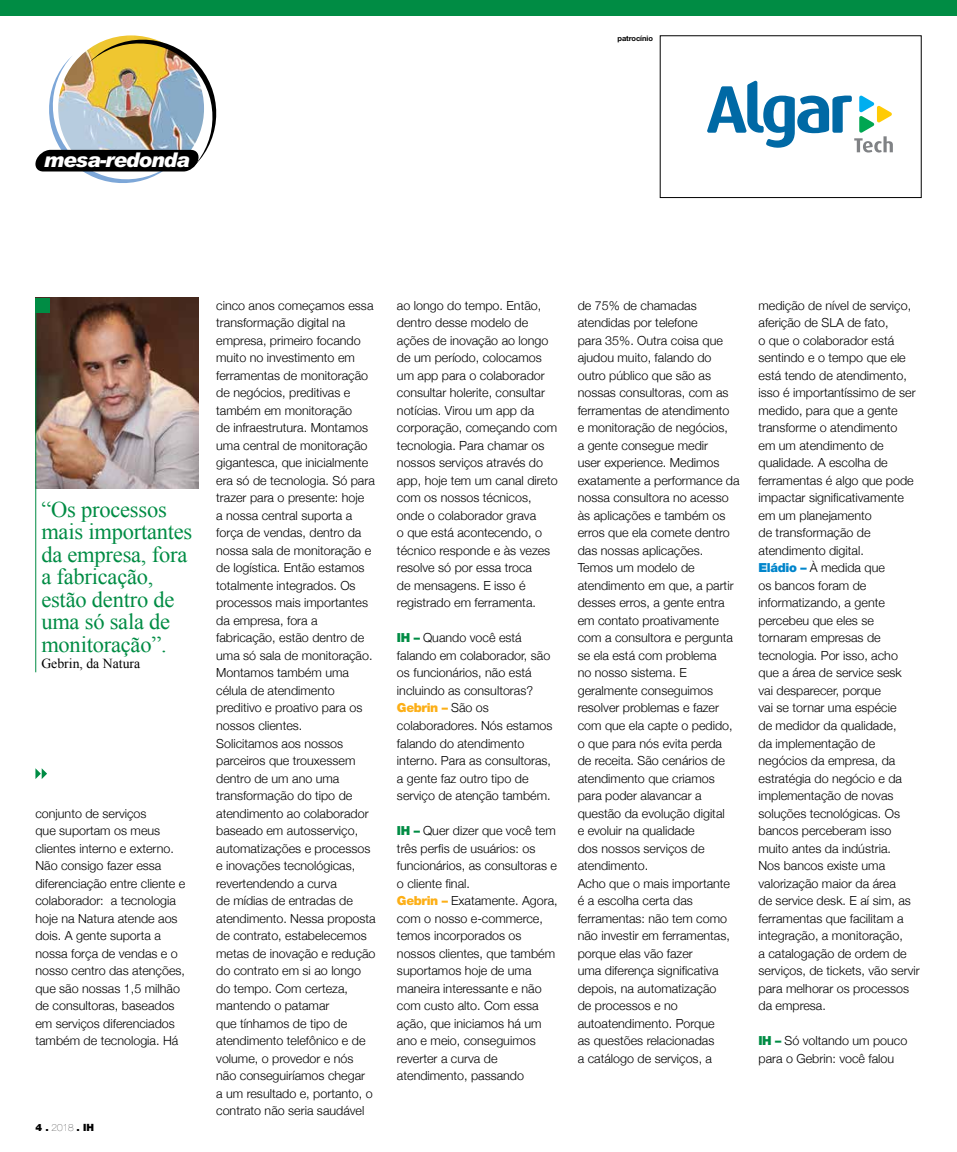
<style>
.page{position:relative;width:957px;height:1152px;background:#fff}
.page>*{position:absolute;margin:0;border:0;box-sizing:border-box;transform-origin:0 0}
.t1{font:22.5px/22.5px "Times New Roman";letter-spacing:-.01em;color:#008c44}
.t2{font:italic 900 20.38px "Arial";letter-spacing:-.05em;color:#fff}
.t3{font:13.75px "Times New Roman";color:#000}
.t4{font:300 12.5px/17.5px "Helvetica Neue";color:#000}
.t5{font:900 12.5px "Helvetica Neue LT Std";letter-spacing:-.03em;color:#fcaf17}
.t6{font:900 10px "Helvetica Neue LT Std";color:#000}
.t7{font:700 7.5px "Helvetica Neue LT Std";letter-spacing:-.01em;color:#000}
.s1{font-weight:200}
.s2{font-family:"Helvetica Neue LT Std";font-weight:900;color:#008c44}
.s3{font-family:"Helvetica Neue";font-weight:300;color:#000}
.s4{font-family:"Helvetica Neue LT Std";font-weight:900;color:#fcaf17}
.s5{font-family:"Helvetica Neue LT Std";font-weight:900;color:#0085cb}
</style>
<div class="page">
<img style="left:35px;top:35px;width:181px;height:148px">
<img style="left:36px;top:298px;width:162px;height:190px">
<hr style="left:35px;top:298px;width:1px;height:374px;background:#008c44">
<div style="left:36px;top:298px;width:14px;height:14px;background:#008c44"></div>
<svg style="left:35px;top:768px;width:12px;height:11px"></svg>
<div style="left:0;top:0;width:957px;height:15px;background:#008c44"></div>
<div style="left:660px;top:35px;width:261px;height:163px;border:1px solid #000"></div>
<svg style="left:707px;top:81px;width:186px;height:71px"></svg>
<h2 class="t2" style="left:44px;top:147px;width:147px">mesa-redonda</h2>
<p class="t7" style="left:617px;top:33px;width:37px">patrocínio</p>
<h1 class="t1" style="left:41px;top:498px;width:152px">“Os processos mais importantes da empresa, fora a fabricação, estão dentro de uma só sala de monitoração”.</h1>
<p class="t3" style="left:41px;top:653px;width:100px">Gebrin, da Natura</p>
<p class="t4" style="left:35px;top:803px;width:151px">conjunto de serviços<br>que suportam os meus clientes interno e externo.<br>Não consigo fazer essa diferenciação entre cliente e colaborador: a tecnologia hoje na Natura atende aos dois. A gente suporta a nossa força de vendas e o nosso centro das atenções, que são nossas 1,5 milhão de consultoras, baseados em serviços diferenciados também de tecnologia. Há</p>
<p class="t6" style="left:35px;top:1122px;width:60px">4 . <span class="s1">2018</span> . IH</p>
<p class="t4" style="left:216px;top:296px;width:161px">cinco anos começamos essa transformação digital na empresa, primeiro focando muito no investimento em ferramentas de monitoração de negócios, preditivas e também em monitoração<br>de infraestrutura. Montamos uma central de monitoração gigantesca, que inicialmente era só de tecnologia. Só para trazer para o presente: hoje<br>a nossa central suporta a força de vendas, dentro da nossa sala de monitoração e de logística. Então estamos totalmente integrados. Os processos mais importantes da empresa, fora a fabricação, estão dentro de uma só sala de monitoração.<br>Montamos também uma célula de atendimento preditivo e proativo para os nossos clientes.<br>Solicitamos aos nossos parceiros que trouxessem dentro de um ano uma transformação do tipo de atendimento ao colaborador baseado em autosserviço, automatizações e processos e inovações tecnológicas, revertendendo a curva<br>de mídias de entradas de atendimento. Nessa proposta de contrato, estabelecemos metas de inovação e redução do contrato em si ao longo do tempo. Com certeza, mantendo o patamar<br>que tínhamos de tipo de atendimento telefônico e de volume, o provedor e nós não conseguiríamos chegar<br>a um resultado e, portanto, o contrato não seria saudável</p>
<p class="t4" style="left:397px;top:296px;width:162px">ao longo do tempo. Então, dentro desse modelo de ações de inovação ao longo de um período, colocamos um app para o colaborador consultar holerite, consultar notícias. Virou um app da corporação, começando com tecnologia. Para chamar os nossos serviços através do app, hoje tem um canal direto com os nossos técnicos, onde o colaborador grava<br>o que está acontecendo, o técnico responde e às vezes resolve só por essa troca<br>de mensagens. E isso é registrado em ferramenta.</p>
<p class="t4" style="left:397px;top:628px;width:155px"><span class="s2">IH –</span> Quando você está falando em colaborador, são os funcionários, não está incluindo as consultoras?</p>
<p class="t5" style="left:397px;top:700px;width:93px">Gebrin – <span class="s3">São os</span></p>
<p class="t4" style="left:397px;top:716px;width:157px">colaboradores. Nós estamos falando do atendimento interno. Para as consultoras, a gente faz outro tipo de serviço de atenção também.</p>
<p class="t4" style="left:397px;top:821px;width:162px"><span class="s2">IH –</span> Quer dizer que você tem três perfis de usuários: os funcionários, as consultoras e o cliente final.<br><span class="s4">Gebrin –</span> Exatamente. Agora, com o nosso e-commerce, temos incorporados os nossos clientes, que também suportamos hoje de uma maneira interessante e não com custo alto. Com essa ação, que iniciamos há um ano e meio, conseguimos reverter a curva de atendimento, passando</p>
<p class="t4" style="left:578px;top:296px;width:163px">de 75% de chamadas atendidas por telefone<br>para 35%. Outra coisa que ajudou muito, falando do outro público que são as nossas consultoras, com as ferramentas de atendimento<br>e monitoração de negócios,<br>a gente consegue medir<br>user experience. Medimos exatamente a performance da nossa consultora no acesso às aplicações e também os erros que ela comete dentro das nossas aplicações.<br>Temos um modelo de atendimento em que, a partir desses erros, a gente entra em contato proativamente com a consultora e pergunta se ela está com problema<br>no nosso sistema. E geralmente conseguimos resolver problemas e fazer com que ela capte o pedido, o que para nós evita perda<br>de receita. São cenários de atendimento que criamos para poder alavancar a questão da evolução digital<br>e evoluir na qualidade<br>dos nossos serviços de atendimento.<br>Acho que o mais importante é a escolha certa das ferramentas: não tem como não investir em ferramentas, porque elas vão fazer<br>uma diferença significativa depois, na automatização<br>de processos e no autoatendimento. Porque<br>as questões relacionadas<br>a catálogo de serviços, a</p>
<p class="t4" style="left:758px;top:296px;width:163px">medição de nível de serviço, aferição de SLA de fato,<br>o que o colaborador está sentindo e o tempo que ele está tendo de atendimento, isso é importantíssimo de ser medido, para que a gente transforme o atendimento<br>em um atendimento de qualidade. A escolha de ferramentas é algo que pode impactar significativamente em um planejamento<br>de transformação de atendimento digital.<br><span class="s5">Eládio –</span> À medida que<br>os bancos foram de informatizando, a gente percebeu que eles se tornaram empresas de tecnologia. Por isso, acho que a área de service sesk<br>vai desparecer, porque<br>vai se tornar uma espécie<br>de medidor da qualidade,<br>da implementação de negócios da empresa, da estratégia do negócio e da implementação de novas soluções tecnológicas. Os bancos perceberam isso muito antes da indústria.<br>Nos bancos existe uma valorização maior da área<br>de service desk. E aí sim, as ferramentas que facilitam a integração, a monitoração,<br>a catalogação de ordem de serviços, de tickets, vão servir para melhorar os processos da empresa.</p>
<p class="t4" style="left:758px;top:1031px;width:150px"><span class="s2">IH –</span> Só voltando um pouco para o Gebrin: você falou</p>
</div>
